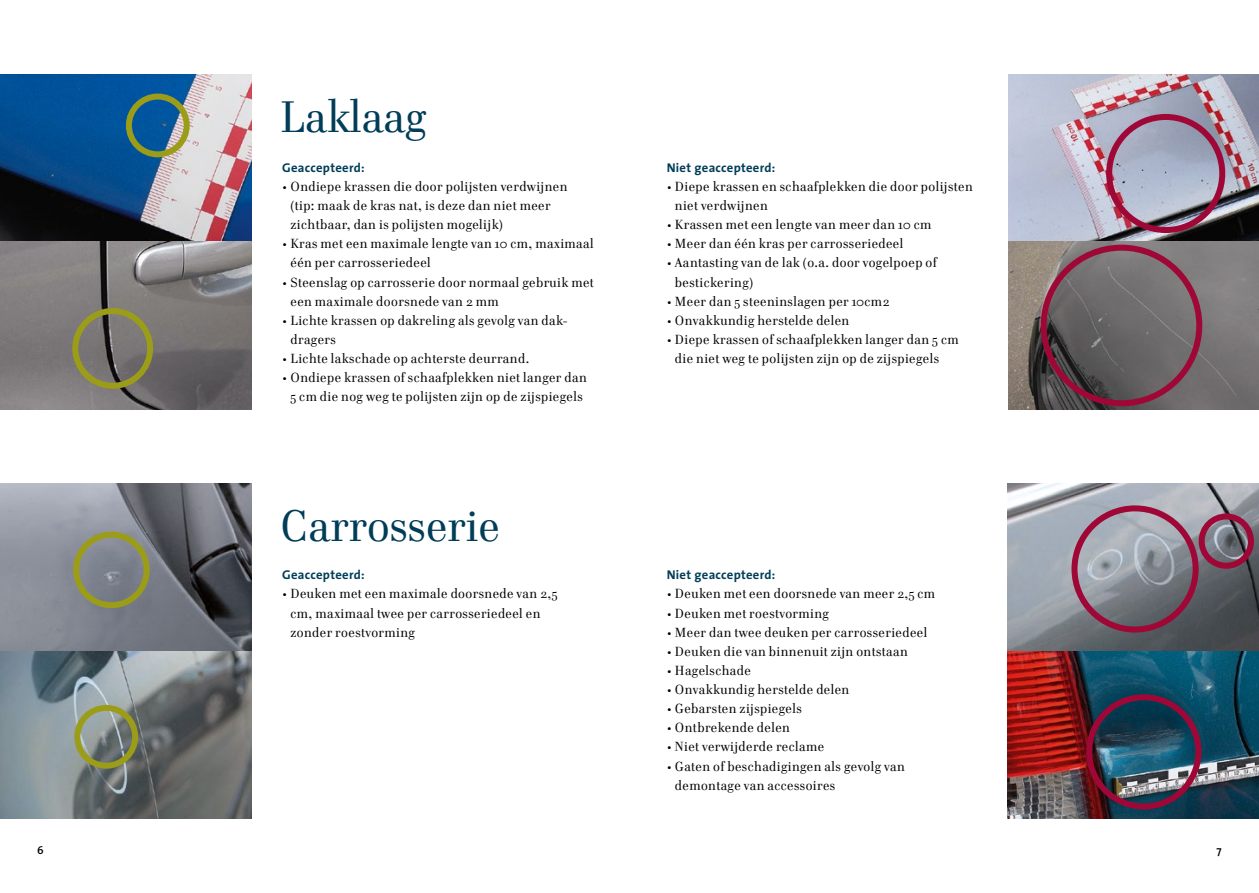
<style>
.page{position:relative;width:1259px;height:893px;background:#fff}
.page>*{position:absolute;margin:0;border:0;box-sizing:border-box;transform-origin:0 0}
.t1{font:45px "Cellini OT";color:#003d58}
.t2{font:13.5px/19.2px "Cellini OT";letter-spacing:.03em;color:#000}
.t3{font:700 12.75px "The Sans";letter-spacing:.02em;color:#003d58}
.t4{font:600 11.25px "The Sans";color:#000}
</style>
<div class="page">
<img style="left:0;top:74px;width:252px;height:335px">
<div style="left:126px;top:94px;width:64px;height:63px;border:6px solid #9b9d18;border-radius:50%"></div>
<img style="left:1008px;top:74px;width:251px;height:335px">
<div style="left:1106px;top:114px;width:119px;height:119px;border:6px solid #9f0737;border-radius:50%"></div>
<img style="left:1007px;top:484px;width:252px;height:335px">
<div style="left:1040px;top:245px;width:162px;height:161px;border:6px solid #9f0737;border-radius:50%"></div>
<div style="left:1086px;top:694px;width:115px;height:115px;border:6px solid #9f0737;border-radius:50%"></div>
<div style="left:1071px;top:505px;width:127px;height:127px;border:6px solid #9f0737;border-radius:50%"></div>
<div style="left:1198px;top:513px;width:56px;height:56px;border:6px solid #9f0737;border-radius:50%"></div>
<img style="left:0;top:484px;width:252px;height:335px">
<div style="left:72px;top:308px;width:81px;height:81px;border:6px solid #9b9d18;border-radius:50%"></div>
<div style="left:73px;top:532px;width:77px;height:76px;border:6px solid #9b9d18;border-radius:50%"></div>
<div style="left:74px;top:705px;width:64px;height:64px;border:6px solid #9b9d18;border-radius:50%"></div>
<h1 class="t1" style="left:280px;top:90px;width:148px">Laklaag</h1>
<p class="t3" style="left:282px;top:157px;width:84px">Geaccepteerd:</p>
<p class="t2" style="left:290px;top:177px;width:278px;text-indent:-8px">• Ondiepe krassen die door polijsten verdwijnen (tip: maak de kras nat, is deze dan niet meer zichtbaar, dan is polijsten mogelijk)</p>
<p class="t2" style="left:290px;top:234px;width:305px;text-indent:-8px">• Kras met een maximale lengte van 10 cm, maximaal één per carrosseriedeel</p>
<p class="t2" style="left:290px;top:273px;width:305px;text-indent:-8px">• Steenslag op carrosserie door normaal gebruik met een maximale doorsnede van 2 mm</p>
<p class="t2" style="left:290px;top:311px;width:278px;text-indent:-8px">• Lichte krassen op dakreling als gevolg van dak&shy;dragers</p>
<p class="t2" style="left:282px;top:349px;width:248px">• Lichte lakschade op achterste deurrand.</p>
<p class="t2" style="left:282px;top:368px;width:306px;text-align:center">• Ondiepe krassen of schaafplekken niet langer dan<br>5 cm die nog weg te polijsten zijn op de zijspiegels</p>
<h1 class="t1" style="left:280px;top:499px;width:221px">Carrosserie</h1>
<p class="t3" style="left:282px;top:564px;width:84px">Geaccepteerd:</p>
<p class="t2" style="left:290px;top:584px;width:268px;text-indent:-8px">• Deuken met een maximale doorsnede van 2,5 cm, maximaal twee per carrosseriedeel en zonder roestvorming</p>
<p class="t3" style="left:666px;top:157px;width:110px">Niet geaccepteerd:</p>
<p class="t2" style="left:675px;top:177px;width:299px;text-indent:-8px">• Diepe krassen en schaafplekken die door polijsten niet verdwijnen</p>
<p class="t2" style="left:666px;top:215px;width:266px">• Krassen met een lengte van meer dan 10 cm</p>
<p class="t2" style="left:666px;top:234px;width:238px">• Meer dan één kras per carrosseriedeel</p>
<p class="t2" style="left:675px;top:253px;width:263px;text-indent:-8px">• Aantasting van de lak (o.a. door vogelpoep of bestickering)</p>
<p class="t2" style="left:666px;top:292px;width:224px">• Meer dan 5 steeninslagen per 10cm2</p>
<p class="t2" style="left:666px;top:311px;width:184px">• Onvakkundig herstelde delen</p>
<p class="t2" style="left:675px;top:330px;width:285px;text-indent:-8px">• Diepe krassen of schaafplekken langer dan 5 cm die niet weg te polijsten zijn op de zijspiegels</p>
<p class="t3" style="left:666px;top:564px;width:110px">Niet geaccepteerd:</p>
<p class="t2" style="left:666px;top:584px;width:270px">• Deuken met een doorsnede van meer 2,5 cm</p>
<p class="t2" style="left:666px;top:604px;width:164px">• Deuken met roestvorming</p>
<p class="t2" style="left:666px;top:623px;width:262px">• Meer dan twee deuken per carrosseriedeel</p>
<p class="t2" style="left:666px;top:642px;width:243px">• Deuken die van binnenuit zijn ontstaan</p>
<p class="t2" style="left:666px;top:661px;width:86px">• Hagelschade</p>
<p class="t2" style="left:666px;top:680px;width:184px">• Onvakkundig herstelde delen</p>
<p class="t2" style="left:666px;top:699px;width:137px">• Gebarsten zijspiegels</p>
<p class="t2" style="left:666px;top:718px;width:125px">• Ontbrekende delen</p>
<p class="t2" style="left:666px;top:737px;width:159px">• Niet verwijderde reclame</p>
<p class="t2" style="left:675px;top:757px;width:231px;text-indent:-8px">• Gaten of beschadigingen als gevolg van demontage van accessoires</p>
<p class="t4" style="left:37px;top:841px;width:8px">6</p>
<p class="t4" style="left:1216px;top:841px;width:7px">7</p>
</div>
